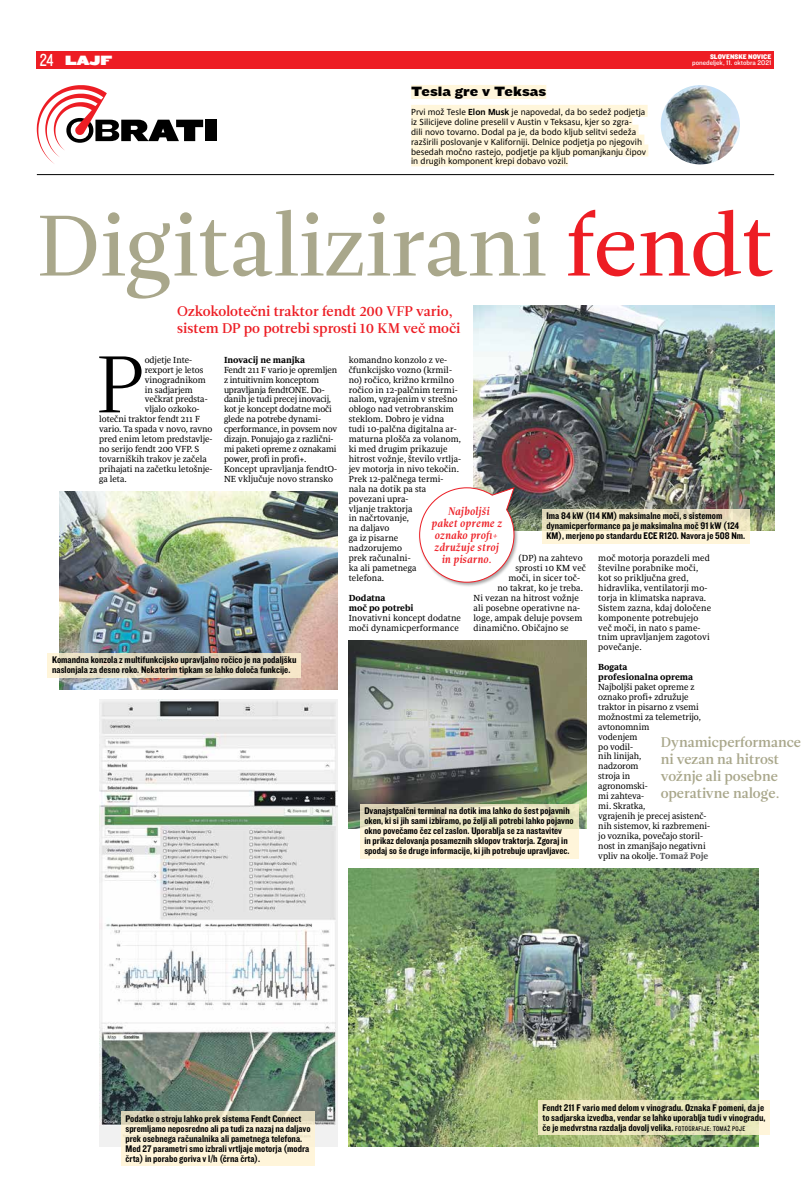
<style>
.page{position:relative;width:811px;height:1183px;background:#fff}
.page>*{position:absolute;margin:0;border:0;box-sizing:border-box;transform-origin:0 0}
.t1{font:85.4px "Leitura Roman 2";color:#a9a78b}
.t2{font:79.8px "Leitura Roman 1";color:#000}
.t3{font:18px "Knockout 29 Junior Ltweight";color:#fff}
.t4{font:14px/16.8px "Leitura Roman 3";color:#ed1d24}
.t5{font:14px/16.8px "Leitura Roman 3";color:#a9a78b}
.t6{font:14px "Knockout 73 Full Heviweight";color:#000}
.t7{font:14px "Knockout 94 Ultmt Sumo";color:#fff}
.t8{font:11px/12px "Leitura Italic 3";color:#ed1d24;text-align:center}
.t9{font:10px/10px "Knockout 50 Welterweight";color:#000}
.t10{font:9px/9.9px "Delo Text";color:#000}
.t11{font:9px/9.9px "Delo S";color:#000}
.t12{font:700 9px/9.9px "Delo Text";color:#000}
.t13{font:7px "Knockout 31 Junior Middlewt";color:#fff}
.t14{font:7px "Knockout 71 Full Middlewt";color:#fff}
.s1{font-weight:700}
.s2{color:#ed1d24}
.s3{font-family:"Delo Text Bold LF";color:#58595b}
.s4{font-family:"Knockout 29 Junior Ltweight";font-size:7px}
</style>
<div class="page">
<div style="left:37px;top:51px;width:737px;height:17px;background:#ed1d24"></div>
<img style="left:473px;top:305px;width:301px;height:226px">
<img style="left:349px;top:640px;width:238px;height:188px">
<img style="left:99px;top:699px;width:238px;height:446px">
<img style="left:60px;top:491px;width:277px;height:198px">
<svg style="left:542px;top:509px;width:207px;height:34px;background:#f1e7c8"></svg>
<svg style="left:360px;top:804px;width:218px;height:54px;background:#f5edd0"></svg>
<svg style="left:121px;top:1111px;width:194px;height:54px;background:#f4ecd0"></svg>
<svg style="left:48px;top:653px;width:253px;height:24px;background:#e5dbc2"></svg>
<img style="left:660px;top:85px;width:80px;height:79px;border-radius:40px">
<hr style="left:37px;top:174px;width:737px;height:1px;background:#000">
<div style="left:411px;top:105px;width:236px;height:12px;background:#fff6db"></div>
<div style="left:411px;top:115px;width:221px;height:12px;background:#fff6db"></div>
<div style="left:411px;top:125px;width:227px;height:12px;background:#fff6db"></div>
<div style="left:411px;top:134px;width:233px;height:12px;background:#fff6db"></div>
<div style="left:411px;top:144px;width:237px;height:12px;background:#fff6db"></div>
<div style="left:411px;top:154px;width:157px;height:12px;background:#fff6db"></div>
<div style="left:411px;top:85px;width:135px;height:14px;background:#fff6db"></div>
<img style="left:349px;top:868px;width:409px;height:277px">
<svg style="left:538px;top:1100px;width:232px;height:34px;background:#e9e5bd"></svg>
<div style="left:206px;top:120px;width:11px;height:21px;background:#000"></div>
<svg style="left:37px;top:85px;width:166px;height:79px"></svg>
<div style="left:418px;top:486px;width:101px;height:101px;background:#000;opacity:.35"></div>
<svg style="left:419px;top:487px;width:96px;height:95px"></svg>
<h3 class="t3" style="left:40px;top:48px;width:15px">24</h3>
<p class="t13" style="left:692px;top:58px;width:81px">ponedeljek, 11. oktobra 2021</p>
<h3 class="t7" style="left:65px;top:50px;width:48px">Lajf</h3>
<p class="t14" style="left:710px;top:52px;width:63px">SLOVENSKE NOVICE</p>
<h3 class="t6" style="left:411px;top:81px;width:137px">Tesla gre v Teksas</h3>
<p class="t11" style="left:411px;top:108px;width:236px">Prvi mož Tesle <span class="s1">Elon Musk</span> je napovedal, da bo sedež podjetja iz Silicijeve doline preselil v Austin v Teksasu, kjer so zgra&shy;dili novo tovarno. Dodal pa je, da bodo kljub selitvi sedeža razširili poslovanje v Kaliforniji. Delnice podjetja po njegovih besedah močno rastejo, podjetje pa kljub pomanjkanju čipov in drugih komponent krepi dobavo vozil.</p>
<h1 class="t1" style="left:37px;top:196px;width:739px">Digitalizirani <span class="s2">fendt</span></h1>
<h3 class="t4" style="left:177px;top:303px;width:284px">Ozkokolotečni traktor fendt 200 VFP vario, sistem DP po potrebi sprosti 10 KM več moči</h3>
<p class="t12" style="left:224px;top:354px;width:82px">Inovacij ne manjka</p>
<p class="t10" style="left:224px;top:364px;width:115px">Fendt 211 F vario je opremljen z intuitivnim konceptom upravljanja fendtONE. Do&shy;danih je tudi precej inovacij, kot je koncept dodatne moči glede na potrebe dynami&shy;cperformance, in povsem nov dizajn. Ponujajo ga z različni&shy;mi paketi opreme z oznakami power, profi in profi+.<br>Koncept upravljanja fendtO-<br>NE vključuje novo stransko</p>
<p class="t10" style="left:349px;top:354px;width:114px">komandno konzolo z ve&shy;čfunkcijsko vozno (krmil&shy;no) ročico, križno krmilno ročico in 12-palčnim termi&shy;nalom, vgrajenim v strešno oblogo nad vetrobranskim steklom. Dobro je vidna tudi 10-palčna digitalna ar&shy;maturna plošča za volanom, ki med drugim prikazuje hitrost vožnje, število vrtlja&shy;jev motorja in nivo tekočin.<br>Prek 12-palčnega termi&shy;nala na dotik pa sta povezani upra-<br>vljanje traktorja<br>in načrtovanje,<br>na daljavo<br>ga iz pisarne<br>nadzorujemo<br>prek računalni-<br>ka ali pametnega<br>telefona.</p>
<p class="t12" style="left:349px;top:592px;width:66px">Dodatna<br>moč po potrebi</p>
<p class="t10" style="left:349px;top:612px;width:114px">Inovativni koncept dodatne moči dynamicperformance</p>
<h2 class="t2" style="left:96px;top:338px;width:50px">P</h2>
<p class="t10" style="left:145px;top:354px;width:49px">odjetje Inte-</p>
<p class="t10" style="left:145px;top:364px;width:60px">rexport je letos</p>
<p class="t10" style="left:145px;top:374px;width:63px">vinogradnikom</p>
<p class="t10" style="left:145px;top:384px;width:50px">in sadjarjem</p>
<p class="t10" style="left:145px;top:394px;width:64px">večkrat predsta-</p>
<p class="t10" style="left:145px;top:404px;width:56px">vljalo ozkoko-</p>
<p class="t10" style="left:99px;top:414px;width:102px">lotečni traktor fendt 211 F</p>
<p class="t10" style="left:99px;top:424px;width:115px">vario. Ta spada v novo, ravno</p>
<p class="t10" style="left:99px;top:434px;width:115px">pred enim letom predstavlje-</p>
<p class="t10" style="left:99px;top:444px;width:102px">no serijo fendt 200 VFP. S</p>
<p class="t10" style="left:99px;top:454px;width:109px">tovarniških trakov je začela</p>
<p class="t10" style="left:99px;top:463px;width:115px">prihajati na začetku letošnje-</p>
<p class="t10" style="left:99px;top:473px;width:29px">ga leta.</p>
<p class="t8" style="left:431px;top:505px;width:72px">Najboljši<br>paket opreme z oznako profi+ združuje stroj in pisarno.</p>
<p class="t9" style="left:546px;top:510px;width:200px">Ima 84 kW (114 KM) maksimalne moči, s sistemom dynamicperformance pa je maksimalna moč 91 kW (124<br>KM), merjeno po standardu ECE R120. Navora je 508 Nm.</p>
<p class="t10" style="left:518px;top:553px;width:66px">(DP) na zahtevo</p>
<p class="t10" style="left:515px;top:563px;width:72px">sprosti 10 KM več</p>
<p class="t10" style="left:508px;top:572px;width:73px">moči, in sicer toč-</p>
<p class="t10" style="left:497px;top:582px;width:87px">no takrat, ko je treba.</p>
<p class="t10" style="left:473px;top:592px;width:107px">Ni vezan na hitrost vožnje</p>
<p class="t10" style="left:473px;top:602px;width:108px">ali posebne operativne na-</p>
<p class="t10" style="left:473px;top:612px;width:110px">loge, ampak deluje povsem</p>
<p class="t10" style="left:473px;top:622px;width:97px">dinamično. Običajno se</p>
<p class="t10" style="left:598px;top:553px;width:114px">moč motorja porazdeli med številne porabnike moči, kot so priključna gred, hidravlika, ventilatorji mo&shy;torja in klimatska naprava.<br>Sistem zazna, kdaj določene komponente potrebujejo več moči, in nato s pame&shy;tnim upravljanjem zagotovi povečanje.</p>
<p class="t12" style="left:598px;top:662px;width:96px">Bogata<br>profesionalna oprema</p>
<p class="t10" style="left:598px;top:681px;width:113px">Najboljši paket opreme z oznako profi+ združuje traktor in pisarno z vsemi možnostmi za telemetrijo, avtonomnim<br>vodenjem<br>po vodil-<br>nih linijah,<br>nadzorom<br>stroja in<br>agronomski-<br>mi zahteva-<br>mi. Skratka,<br>vgrajenih je precej asistenč&shy;nih sistemov, ki razbremeni&shy;jo voznika, povečajo storil&shy;nost in zmanjšajo negativni vpliv na okolje. <span class="s3">Tomaž Poje</span></p>
<p class="t9" style="left:52px;top:654px;width:246px">Komandna konzola z multifunkcijsko upravljalno ročico je na podaljšku naslonjala za desno roko. Nekaterim tipkam se lahko določa funkcije.</p>
<h3 class="t5" style="left:660px;top:734px;width:142px">Dynamicperformance ni vezan na hitrost vožnje ali posebne operativne naloge.</h3>
<p class="t9" style="left:364px;top:805px;width:211px">Dvanajstpalčni terminal na dotik ima lahko do šest pojavnih oken, ki si jih sami izbiramo, po želji ali potrebi lahko pojavno okno povečamo čez cel zaslon. Uporablja se za nastavitev<br>in prikaz delovanja posameznih sklopov traktorja. Zgoraj in spodaj so še druge informacije, ki jih potrebuje upravljavec.</p>
<p class="t9" style="left:125px;top:1112px;width:187px">Podatke o stroju lahko prek sistema Fendt Connect spremljamo neposredno ali pa tudi za nazaj na daljavo prek osebnega računalnika ali pametnega telefona.<br>Med 27 parametri smo izbrali vrtljaje motorja (modra črta) in porabo goriva v l/h (črna črta).</p>
<p class="t9" style="left:542px;top:1101px;width:224px">Fendt 211 F vario med delom v vinogradu. Oznaka F pomeni, da je to sadjarska izvedba, vendar se lahko uporablja tudi v vinogradu, če je medvrstna razdalja dovolj velika. <span class="s4">FOTOGRAFIJE: TOMAŽ POJE</span></p>
</div>
